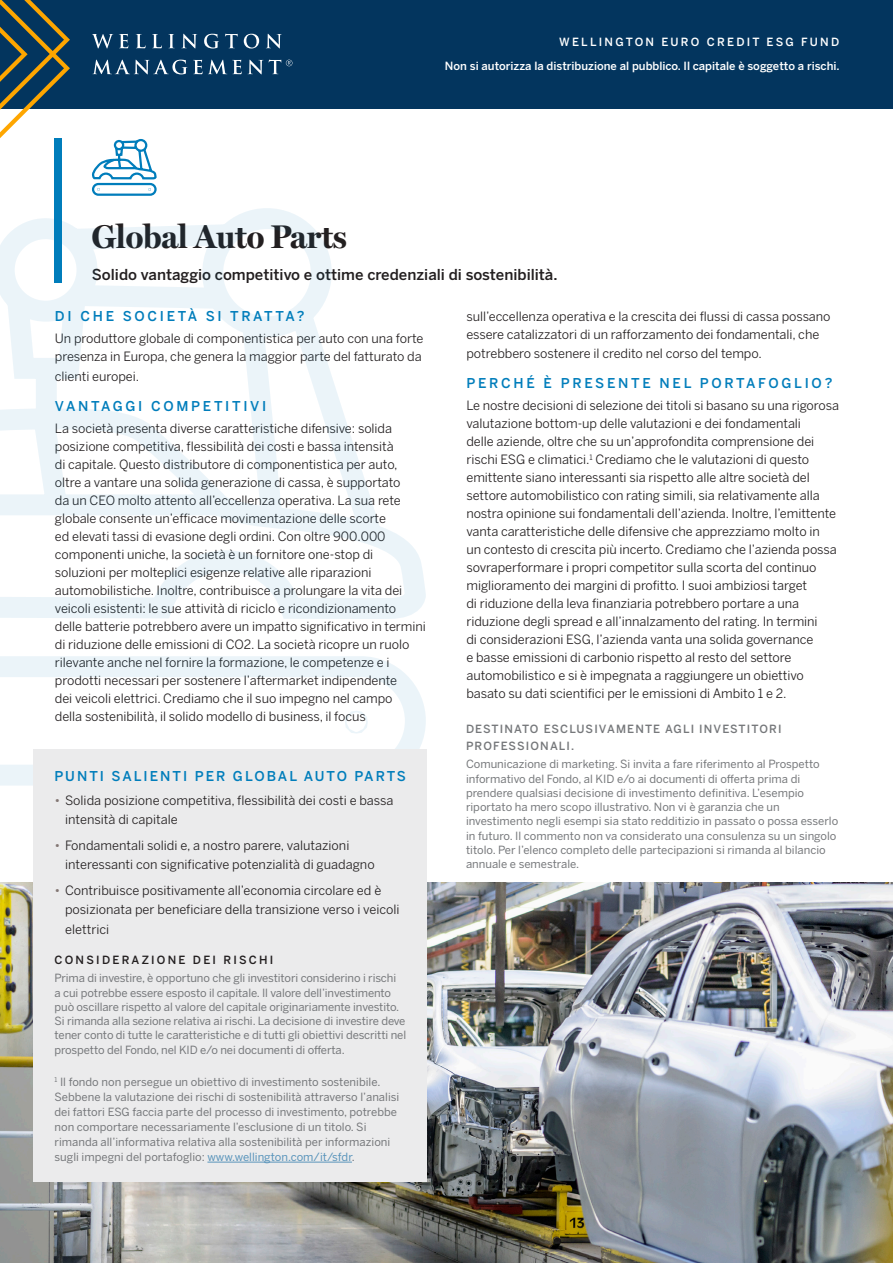
<style>
.page{position:relative;width:893px;height:1263px;background:#fff}
.page>*{position:absolute;margin:0;border:0;box-sizing:border-box;transform-origin:0 0}
.Headline_1_-_Black{font:700 33px "Miller Display";color:#231f20}
.Body_Copy_Large_-_Black{font:500 15px "Benton Sans";color:#231f20}
.Body_Copy_-_Black{font:500 13.5px "Benton Sans";letter-spacing:.2em;color:#007dbb}
.Subhead_1_-_Blue{font:500 13.5px "Benton Sans";letter-spacing:.15em;color:#007dbb}
.Subhead_1_-_Blue-2{font:500 13.5px "Benton Sans";letter-spacing:.2em;color:#007dbb}
.Body_Copy_-_Black-2{font:12.75px/18px "Benton Sans";letter-spacing:-.005em;color:#231f20}
.Legal_-_Gray{font:11.25px/14.2px "Benton Sans";letter-spacing:-.005em;color:#76787b}
.Body_Copy_-_White{font:500 11.25px "Benton Sans";color:#fff}
.Legal_-_Gray-2{font:500 11.25px/16.5px "Benton Sans";letter-spacing:.1em;color:#76787b}
.Subhead_2_-_White{font:500 11.25px "Benton Sans";letter-spacing:.2em;color:#fff}
.Subhead_2_-_Black{font:500 11.25px "Benton Sans";letter-spacing:.2em;color:#231f20}
.s1{color:#837774}
.s2{color:#5994bb}
</style>
<div class="page">
<div style="left:0;top:0;width:893px;height:108px;background:#03355e"></div>
<svg style="left:0;top:0;width:70px;height:138px"></svg>
<img style="left:0;top:882px;width:893px;height:381px">
<div style="left:54px;top:139px;width:8px;height:144px;background:#007dbb"></div>
<svg style="left:91px;top:33px;width:201px;height:163px"></svg>
<svg style="left:0;top:208px;width:426px;height:579px"></svg>
<div style="left:34px;top:749px;width:393px;height:433px;background:#ebebec"></div>
<hr style="left:207px;top:1162px;width:145px;height:1px;background:#5994bb">
<p class="Subhead_2_-_White" style="left:559px;top:34px;width:282px">WELLINGTON EURO CREDIT ESG FUND</p>
<p class="Body_Copy_-_White" style="left:445px;top:58px;width:396px">Non si autorizza la distribuzione al pubblico. Il capitale è soggetto a rischi.</p>
<p class="Headline_1_-_Black" style="left:92px;top:210px;width:256px">Global Auto Parts</p>
<p class="Body_Copy_Large_-_Black" style="left:92px;top:264px;width:467px">Solido vantaggio competitivo e ottime credenziali di sostenibilità.</p>
<p class="Subhead_1_-_Blue-2" style="left:55px;top:306px;width:251px">DI CHE SOCIETÀ SI TRATTA?</p>
<p class="Body_Copy_-_Black-2" style="left:55px;top:329px;width:370px">Un produttore globale di componentistica per auto con una forte presenza in Europa, che genera la maggior parte del fatturato da</p>
<p class="Body_Copy_-_Black-2" style="left:55px;top:367px;width:86px">clienti europei.</p>
<p class="Body_Copy_-_Black" style="left:55px;top:396px;width:213px">VANTAGGI COMPETITIVI</p>
<p class="Body_Copy_-_Black-2" style="left:55px;top:419px;width:372px">La società presenta diverse caratteristiche difensive: solida posizione competitiva, flessibilità dei costi e bassa intensità<br>di capitale. Questo distributore di componentistica per auto, oltre a vantare una solida generazione di cassa, è supportato<br>da un CEO molto attento all’eccellenza operativa. La sua rete globale consente un’efficace movimentazione delle scorte<br>ed elevati tassi di evasione degli ordini. Con oltre 900.000 componenti uniche, la società è un fornitore one-stop di soluzioni per molteplici esigenze relative alle riparazioni automobilistiche. Inoltre, contribuisce a prolungare la vita dei veicoli esistenti: le sue attività di riciclo e ricondizionamento delle batterie potrebbero avere un impatto significativo in termini di riduzione delle emissioni di CO2. La società ricopre un ruolo rilevante anche nel fornire la formazione, le competenze e i prodotti necessari per sostenere l’aftermarket indipendente<br>dei veicoli elettrici. Crediamo che il suo impegno nel campo<br>della sostenibilità, il solido modello di business, il focus</p>
<p class="Subhead_1_-_Blue" style="left:55px;top:766px;width:353px">PUNTI SALIENTI PER GLOBAL AUTO PARTS</p>
<p class="Body_Copy_-_Black-2" style="left:65px;top:789px;width:330px;line-height:19.5px;text-indent:-10px"><span class="s1">•</span> Solida posizione competitiva, flessibilità dei costi e bassa intensità di capitale</p>
<p class="Body_Copy_-_Black-2" style="left:65px;top:834px;width:311px;line-height:19.5px;text-indent:-10px"><span class="s1">•</span> Fondamentali solidi e, a nostro parere, valutazioni interessanti con significative potenzialità di guadagno</p>
<p class="Body_Copy_-_Black-2" style="left:65px;top:879px;width:336px;line-height:19.5px;text-indent:-10px"><span class="s1">•</span> Contribuisce positivamente all’economia circolare ed è posizionata per beneficiare della transizione verso i veicoli elettrici</p>
<p class="Subhead_2_-_Black" style="left:55px;top:951px;width:220px">CONSIDERAZIONE DEI RISCHI</p>
<p class="Legal_-_Gray" style="left:55px;top:971px;width:353px">Prima di investire, è opportuno che gli investitori considerino i rischi<br>a cui potrebbe essere esposto il capitale. Il valore dell’investimento può oscillare rispetto al valore del capitale originariamente investito.<br>Si rimanda alla sezione relativa ai rischi. La decisione di investire deve tener conto di tutte le caratteristiche e di tutti gli obiettivi descritti nel prospetto del Fondo, nel KID e/o nei documenti di offerta.</p>
<p class="Legal_-_Gray" style="left:55px;top:1074px;width:346px;line-height:15px"><sup>1</sup> Il fondo non persegue un obiettivo di investimento sostenibile.<br>Sebbene la valutazione dei rischi di sostenibilità attraverso l’analisi dei fattori ESG faccia parte del processo di investimento, potrebbe non comportare necessariamente l’esclusione di un titolo. Si rimanda all’informativa relativa alla sostenibilità per informazioni sugli impegni del portafoglio: <span class="s2">www.wellington.com/it/sfdr</span>.</p>
<p class="Body_Copy_-_Black-2" style="left:466px;top:306px;width:366px">sull’eccellenza operativa e la crescita dei flussi di cassa possano essere catalizzatori di un rafforzamento dei fondamentali, che</p>
<p class="Body_Copy_-_Black-2" style="left:466px;top:344px;width:297px">potrebbero sostenere il credito nel corso del tempo.</p>
<p class="Body_Copy_-_Black" style="left:466px;top:373px;width:367px">PERCHÉ È PRESENTE NEL PORTAFOGLIO?</p>
<p class="Body_Copy_-_Black-2" style="left:466px;top:395px;width:374px">Le nostre decisioni di selezione dei titoli si basano su una rigorosa valutazione bottom-up delle valutazioni e dei fondamentali<br>delle aziende, oltre che su un’approfondita comprensione dei rischi ESG e climatici.<sup>1</sup> Crediamo che le valutazioni di questo emittente siano interessanti sia rispetto alle altre società del settore automobilistico con rating simili, sia relativamente alla nostra opinione sui fondamentali dell’azienda. Inoltre, l’emittente vanta caratteristiche delle difensive che apprezziamo molto in<br>un contesto di crescita più incerto. Crediamo che l’azienda possa sovraperformare i propri competitor sulla scorta del continuo miglioramento dei margini di profitto. I suoi ambiziosi target<br>di riduzione della leva finanziaria potrebbero portare a una riduzione degli spread e all’innalzamento del rating. In termini<br>di considerazioni ESG, l’azienda vanta una solida governance<br>e basse emissioni di carbonio rispetto al resto del settore automobilistico e si è impegnata a raggiungere un obiettivo basato su dati scientifici per le emissioni di Ambito 1 e 2.</p>
<p class="Legal_-_Gray-2" style="left:466px;top:720px;width:317px">DESTINATO ESCLUSIVAMENTE AGLI INVESTITORI<br>PROFESSIONALI.</p>
<p class="Legal_-_Gray" style="left:466px;top:756px;width:374px">Comunicazione di marketing. Si invita a fare riferimento al Prospetto informativo del Fondo, al KID e/o ai documenti di offerta prima di prendere qualsiasi decisione di investimento definitiva. L’esempio riportato ha mero scopo illustrativo. Non vi è garanzia che un investimento negli esempi sia stato redditizio in passato o possa esserlo in futuro. Il commento non va considerato una consulenza su un singolo titolo. Per l’elenco completo delle partecipazioni si rimanda al bilancio annuale e semestrale.</p>
</div>
